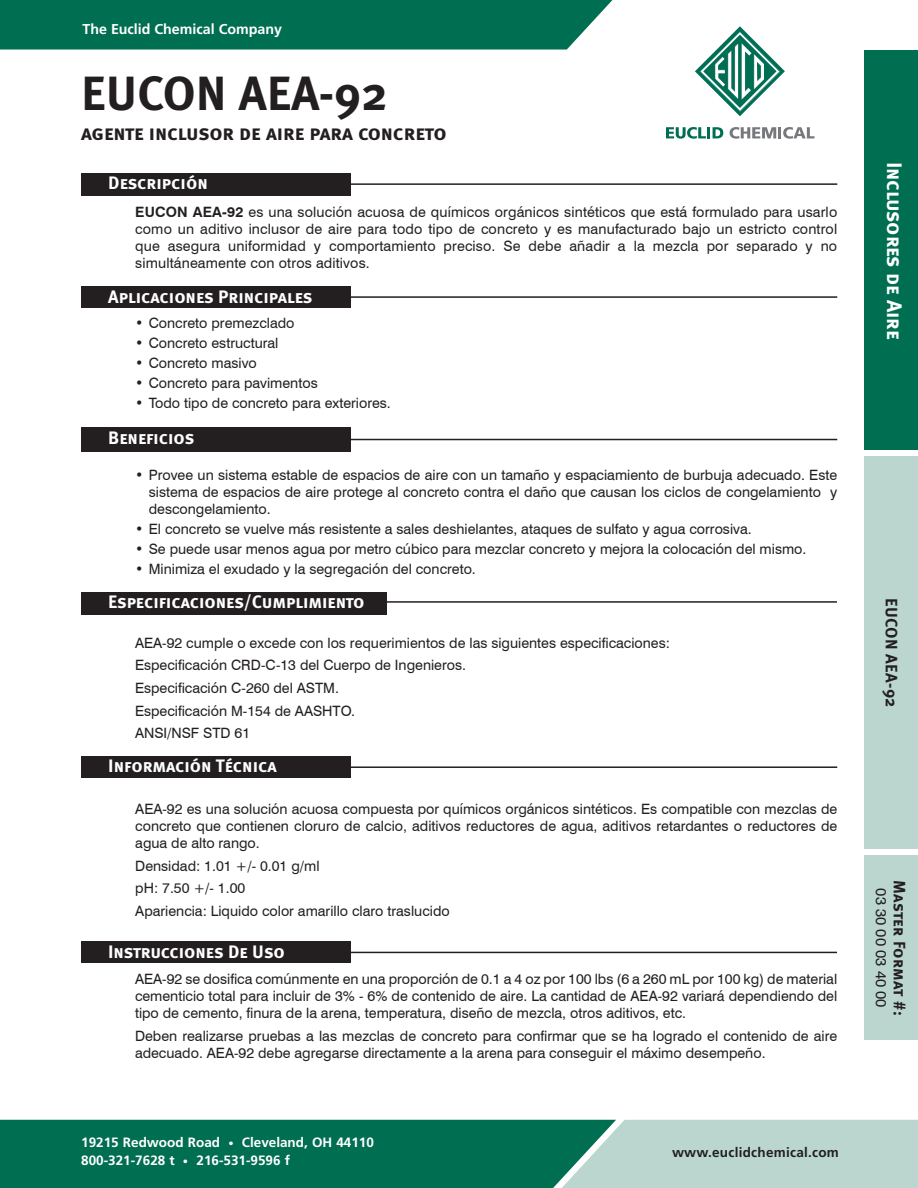
<style>
.page{position:relative;width:918px;height:1188px;background:#fff}
.page>*{position:absolute;margin:0;border:0;box-sizing:border-box;transform-origin:0 0}
.Heading_1{font:48px "Meta Bold Caps";color:#231f20}
.Heading_2{font:21px "Meta Bold Caps";letter-spacing:-.005em;color:#231f20}
.Heading_1-2{font:21px "Meta Bold Caps";letter-spacing:-.005em;color:#fff}
.SubHeading{font:18px "Meta Bold Caps";color:#fff}
.Side_Bar_Heading{font:16.5px "Meta Bold Caps";letter-spacing:.01em;color:#231f20}
.SideBar_Subhead{font:16.5px "Meta Bold Caps";letter-spacing:.02em;color:#231f20}
.Side_Bar_Heading-2{font:15px "Swiss 721 BT";color:#231f20}
.Body_Copy{font:14.25px/17.2px "Swiss 721 BT";color:#231f20;text-align:justify}
.Bullet_Copy{font:14.25px/17.2px "Swiss 721 BT";color:#231f20;text-align:justify}
.t1{font:700 14.25px "Frutiger LT Std";color:#fff}
.t2{font:700 13.5px "Frutiger LT Std";color:#fff}
.t3{font:700 13.5px "Frutiger LT Std";letter-spacing:.02em;color:#231f20}
.s1{font-weight:700}
.s2{font-size:10.5px}
</style>
<div class="page">
<svg style="left:0;top:1120px;width:918px;height:68px;background:#43947e"></svg>
<div style="left:864px;top:855px;width:54px;height:185px;background:#bad6cf"></div>
<div style="left:864px;top:457px;width:54px;height:392px;background:#bad6cf"></div>
<div style="left:864px;top:51px;width:54px;height:399px;background:#006e51"></div>
<svg style="left:695px;top:26px;width:90px;height:90px"></svg>
<svg style="left:666px;top:127px;width:57px;height:12px"></svg>
<svg style="left:730px;top:127px;width:84px;height:12px"></svg>
<div style="left:0;top:0;width:612px;height:50px;background:#006e51"></div>
<div style="left:81px;top:173px;width:270px;height:22px;background:#231f20"></div>
<hr style="left:340px;top:183px;width:497px;height:2px;background:#231f20">
<div style="left:81px;top:286px;width:270px;height:22px;background:#231f20"></div>
<hr style="left:340px;top:296px;width:497px;height:2px;background:#231f20">
<div style="left:81px;top:427px;width:270px;height:25px;background:#231f20"></div>
<hr style="left:340px;top:439px;width:497px;height:1px;background:#231f20">
<div style="left:81px;top:592px;width:306px;height:23px;background:#231f20"></div>
<hr style="left:377px;top:601px;width:460px;height:2px;background:#231f20">
<div style="left:81px;top:756px;width:270px;height:22px;background:#231f20"></div>
<hr style="left:340px;top:766px;width:497px;height:2px;background:#231f20">
<div style="left:81px;top:942px;width:270px;height:21px;background:#231f20"></div>
<hr style="left:350px;top:952px;width:487px;height:1px;background:#231f20">
<p class="t1" style="left:82px;top:21px;width:201px">The Euclid Chemical Company</p>
<p class="Heading_1" style="left:81px;top:65px;width:308px">EUCON AEA-92</p>
<p class="Heading_2" style="left:81px;top:120px;width:367px">agente inclusor de aire para concreto</p>
<p class="SubHeading" style="left:108px;top:173px;width:101px">Descripción</p>
<p class="Body_Copy" style="left:135px;top:203px;width:704px"><span class="s1">EUCON AEA-92</span> es una solución acuosa de químicos orgánicos sintéticos que está formulado para usarlo como un aditivo inclusor de aire para todo tipo de concreto y es manufacturado bajo un estricto control que asegura uniformidad y comportamiento preciso. Se debe añadir a la mezcla por separado y no simultáneamente con otros aditivos.</p>
<p class="SubHeading" style="left:108px;top:286px;width:206px">Aplicaciones Principales</p>
<p class="Bullet_Copy" style="left:135px;top:314px;width:161px">• Concreto premezclado</p>
<p class="Bullet_Copy" style="left:135px;top:334px;width:145px">• Concreto estructural</p>
<p class="Bullet_Copy" style="left:135px;top:354px;width:123px">• Concreto masivo</p>
<p class="Bullet_Copy" style="left:135px;top:374px;width:184px">• Concreto para pavimentos</p>
<p class="Bullet_Copy" style="left:135px;top:394px;width:257px">• Todo tipo de concreto para exteriores.</p>
<p class="SubHeading" style="left:108px;top:427px;width:88px">Beneficios</p>
<p class="Bullet_Copy" style="left:149px;top:466px;width:690px;text-indent:-14px">• Provee un sistema estable de espacios de aire con un tamaño y espaciamiento de burbuja adecuado. Este sistema de espacios de aire protege al concreto contra el daño que causan los ciclos de congelamiento y descongelamiento.</p>
<p class="Bullet_Copy" style="left:135px;top:521px;width:618px">• El concreto se vuelve más resistente a sales deshielantes, ataques de sulfato y agua corrosiva.</p>
<p class="Bullet_Copy" style="left:135px;top:540px;width:673px">• Se puede usar menos agua por metro cúbico para mezclar concreto y mejora la colocación del mismo.</p>
<p class="Bullet_Copy" style="left:135px;top:560px;width:342px">• Minimiza el exudado y la segregación del concreto.</p>
<p class="SubHeading" style="left:108px;top:592px;width:258px">Especificaciones/Cumplimiento</p>
<p class="Body_Copy" style="left:135px;top:634px;width:537px">AEA-92 cumple o excede con los requerimientos de las siguientes especificaciones:</p>
<p class="Body_Copy" style="left:135px;top:656px;width:333px">Especificación CRD-C-13 del Cuerpo de Ingenieros.</p>
<p class="Body_Copy" style="left:135px;top:679px;width:205px">Especificación C-260 del ASTM.</p>
<p class="Body_Copy" style="left:135px;top:702px;width:222px">Especificación M-154 de AASHTO.</p>
<p class="Body_Copy" style="left:135px;top:724px;width:117px">ANSI/NSF STD 61</p>
<p class="SubHeading" style="left:108px;top:756px;width:170px">Información Técnica</p>
<p class="Body_Copy" style="left:135px;top:800px;width:703px">AEA-92 es una solución acuosa compuesta por químicos orgánicos sintéticos. Es compatible con mezclas de concreto que contienen cloruro de calcio, aditivos reductores de agua, aditivos retardantes o reductores de agua de alto rango.</p>
<p class="Body_Copy" style="left:135px;top:857px;width:186px">Densidad: 1.01 +/- 0.01 g/ml</p>
<p class="Body_Copy" style="left:135px;top:880px;width:112px">pH: 7.50 +/- 1.00</p>
<p class="Body_Copy" style="left:135px;top:902px;width:316px">Apariencia: Liquido color amarillo claro traslucido</p>
<p class="SubHeading" style="left:108px;top:941px;width:178px">Instrucciones De Uso</p>
<p class="Body_Copy" style="left:135px;top:970px;width:704px">AEA-92 se dosifica comúnmente en una proporción de 0.1 a 4 oz por 100 lbs (6 a 260 mL por 100 kg) de material cementicio total para incluir de 3% - 6% de contenido de aire. La cantidad de AEA-92 variará dependiendo del tipo de cemento, finura de la arena, temperatura, diseño de mezcla, otros aditivos, etc.</p>
<p class="Body_Copy" style="left:135px;top:1027px;width:704px">Deben realizarse pruebas a las mezclas de concreto para confirmar que se ha logrado el contenido de aire adecuado. AEA-92 debe agregarse directamente a la arena para conseguir el máximo desempeño.</p>
<p class="t2" style="left:81px;top:1134px;width:294px">19215 Redwood Road <span class="s2">•</span> Cleveland, OH 44110</p>
<p class="t2" style="left:81px;top:1152px;width:210px">800-321-7628 t <span class="s2">•</span> 216-531-9596 f</p>
<p class="t3" style="left:672px;top:1144px;width:168px">www.euclidchemical.com</p>
<p class="Heading_1-2" style="left:907px;top:162px;width:179px;rotate:90deg">Inclusores de Aire</p>
<p class="SideBar_Subhead" style="left:901px;top:598px;width:111px;rotate:90deg">EUCON AEA-92</p>
<p class="Side_Bar_Heading" style="left:909px;top:880px;width:137px;rotate:90deg">Master Format #:</p>
<p class="Side_Bar_Heading-2" style="left:890px;top:888px;width:121px;rotate:90deg">03 30 00 03 40 00</p>
</div>
